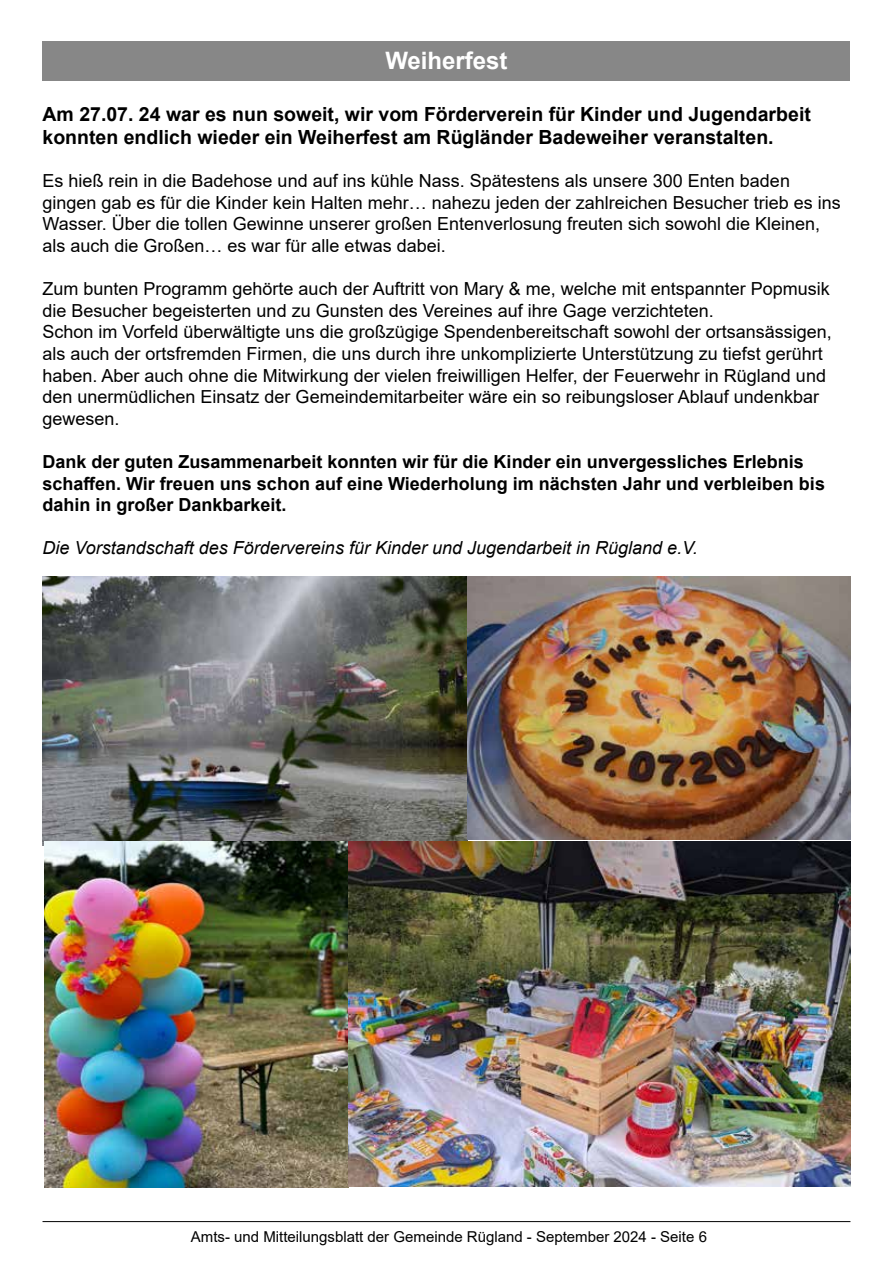
<style>
.page{position:relative;width:893px;height:1263px;background:#fff}
.page>*{position:absolute;margin:0;border:0;box-sizing:border-box;transform-origin:0 0}
.t1{font:700 24px "Arial";color:#fff}
.t2{font:700 19.5px/23.4px "Arial";color:#000}
.t3{font:18px/21.6px "Arial";color:#000}
.t4{font:700 18px/21.6px "Arial";color:#000}
.t5{font:italic 18px "Arial";color:#000}
.t6{font:15px "Arial";color:#000}
</style>
<div class="page">
<div style="left:43px;top:41px;width:807px;height:40px;background:#878787"></div>
<img style="left:43px;top:577px;width:425px;height:268px">
<img style="left:468px;top:577px;width:382px;height:262px">
<img style="left:45px;top:841px;width:805px;height:346px">
<hr style="left:43px;top:1221px;width:807px;height:1px;background:#000">
<h1 class="t1" style="left:385px;top:44px;width:124px">Weiherfest</h1>
<p class="t2" style="left:43px;top:102px;width:770px">Am 27.07. 24 war es nun soweit, wir vom Förderverein für Kinder und Jugendarbeit konnten endlich wieder ein Weiherfest am Rügländer Badeweiher veranstalten.</p>
<p class="t3" style="left:43px;top:170px;width:800px">Es hieß rein in die Badehose und auf ins kühle Nass. Spätestens als unsere 300 Enten baden gingen gab es für die Kinder kein Halten mehr… nahezu jeden der zahlreichen Besucher trieb es ins Wasser. Über die tollen Gewinne unserer großen Entenverlosung freuten sich sowohl die Kleinen, als auch die Großen… es war für alle etwas dabei.</p>
<p class="t3" style="left:43px;top:278px;width:791px">Zum bunten Programm gehörte auch der Auftritt von Mary &amp; me, welche mit entspannter Popmusik die Besucher begeisterten und zu Gunsten des Vereines auf ihre Gage verzichteten.<br>Schon im Vorfeld überwältigte uns die großzügige Spendenbereitschaft sowohl der ortsansässigen, als auch der ortsfremden Firmen, die uns durch ihre unkomplizierte Unterstützung zu tiefst gerührt haben. Aber auch ohne die Mitwirkung der vielen freiwilligen Helfer, der Feuerwehr in Rügland und den unermüdlichen Einsatz der Gemeindemitarbeiter wäre ein so reibungsloser Ablauf undenkbar gewesen.</p>
<p class="t4" style="left:43px;top:451px;width:784px">Dank der guten Zusammenarbeit konnten wir für die Kinder ein unvergessliches Erlebnis schaffen. Wir freuen uns schon auf eine Wiederholung im nächsten Jahr und verbleiben bis dahin in großer Dankbarkeit.</p>
<p class="t5" style="left:43px;top:536px;width:657px">Die Vorstandschaft des Fördervereins für Kinder und Jugendarbeit in Rügland e.V.</p>
<p class="t6" style="left:191px;top:1226px;width:518px">Amts- und Mitteilungsblatt der Gemeinde Rügland - September 2024 - Seite 6</p>
</div>
